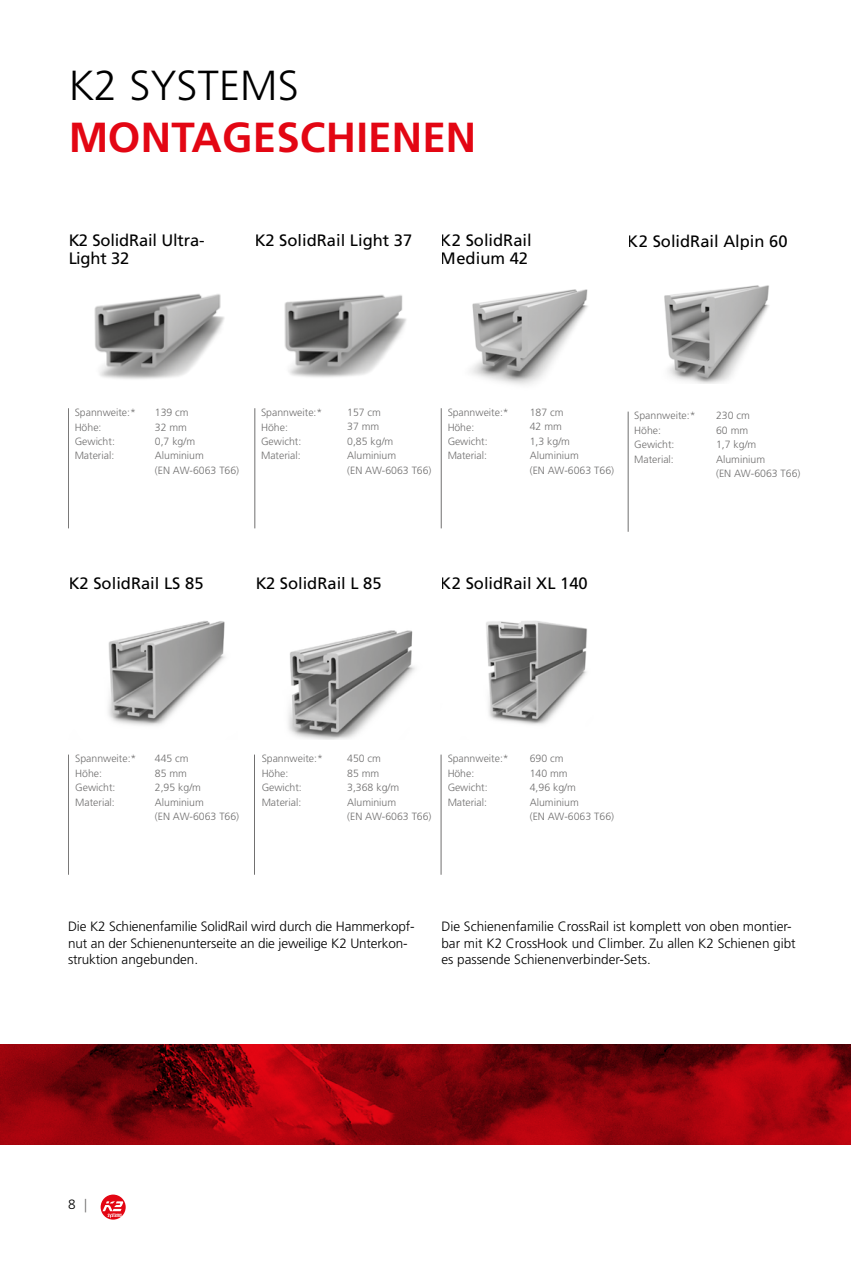
<style>
.page{position:relative;width:851px;height:1263px;background:#fff}
.page>*{position:absolute;margin:0;border:0;box-sizing:border-box;transform-origin:0 0}
.t1{font:700 42px "Frutiger LT";letter-spacing:.005em;color:#e30613}
.t2{font:300 42px "Frutiger LT";letter-spacing:.005em;color:#000}
.t3{font:16.5px/18px "Frutiger LT";color:#000}
.t4{font:300 13.5px/16.5px "Frutiger LT";color:#000}
.t5{font:300 10.5px/14.4px "Frutiger LT";color:#706f6f}
.s1{color:#706f6f}
</style>
<div class="page">
<svg style="left:0;top:1044px;width:850px;height:101px;background:#8e030b"></svg>
<svg style="left:101px;top:1194px;width:25px;height:25px"></svg>
<svg style="left:102px;top:1201px;width:21px;height:17px"></svg>
<hr style="left:254px;top:754px;width:1px;height:121px;background:#706f6f">
<hr style="left:627px;top:412px;width:1px;height:120px;background:#706f6f">
<hr style="left:68px;top:408px;width:1px;height:120px;background:#706f6f">
<hr style="left:441px;top:408px;width:1px;height:120px;background:#706f6f">
<hr style="left:441px;top:754px;width:1px;height:121px;background:#706f6f">
<hr style="left:254px;top:408px;width:1px;height:120px;background:#706f6f">
<hr style="left:68px;top:754px;width:1px;height:121px;background:#706f6f">
<img style="left:94px;top:294px;width:131px;height:85px">
<img style="left:288px;top:630px;width:127px;height:109px">
<img style="left:108px;top:621px;width:117px;height:105px">
<img style="left:664px;top:285px;width:105px;height:98px">
<img style="left:486px;top:621px;width:101px;height:104px">
<img style="left:470px;top:289px;width:118px;height:96px">
<img style="left:284px;top:294px;width:122px;height:84px">
<h1 class="t2" style="left:68px;top:61px;width:232px">K2 SYSTEMS</h1>
<h1 class="t1" style="left:68px;top:113px;width:327px">MONTAGESCHIENEN</h1>
<h2 class="t3" style="left:68px;top:232px;width:138px">K2 SolidRail Ultra-</h2>
<h2 class="t3" style="left:254px;top:232px;width:159px">K2 SolidRail Light 37</h2>
<h2 class="t3" style="left:68px;top:250px;width:63px">Light 32</h2>
<h2 class="t3" style="left:441px;top:232px;width:92px">K2 SolidRail<br>Medium 42</h2>
<h2 class="t3" style="left:627px;top:232px;width:161px">K2 SolidRail Alpin 60</h2>
<p class="t5" style="left:75px;top:405px;width:63px">Spannweite:*<br>Höhe:<br>Gewicht:<br>Material:</p>
<p class="t5" style="left:634px;top:409px;width:63px">Spannweite:*<br>Höhe:<br>Gewicht:<br>Material:</p>
<p class="t5" style="left:261px;top:405px;width:63px">Spannweite:*<br>Höhe:<br>Gewicht:<br>Material:</p>
<p class="t5" style="left:447px;top:405px;width:63px">Spannweite:*<br>Höhe:<br>Gewicht:<br>Material:</p>
<p class="t5" style="left:347px;top:405px;width:86px">157 cm<br>37 mm<br>0,85 kg/m<br>Aluminium<br>(EN AW-6063 T66)</p>
<p class="t5" style="left:529px;top:405px;width:86px">187 cm<br>42 mm<br>1,3 kg/m<br>Aluminium<br>(EN AW-6063 T66)</p>
<p class="t5" style="left:716px;top:409px;width:86px">230 cm<br>60 mm<br>1,7 kg/m<br>Aluminium<br>(EN AW-6063 T66)</p>
<p class="t5" style="left:155px;top:405px;width:86px">139 cm<br>32 mm<br>0,7 kg/m<br>Aluminium<br>(EN AW-6063 T66)</p>
<h2 class="t3" style="left:69px;top:575px;width:136px">K2 SolidRail LS 85</h2>
<h2 class="t3" style="left:255px;top:575px;width:128px">K2 SolidRail L 85</h2>
<h2 class="t3" style="left:441px;top:575px;width:148px">K2 SolidRail XL 140</h2>
<p class="t5" style="left:75px;top:752px;width:63px">Spannweite:*<br>Höhe:<br>Gewicht:<br>Material:</p>
<p class="t5" style="left:261px;top:752px;width:63px">Spannweite:*<br>Höhe:<br>Gewicht:<br>Material:</p>
<p class="t5" style="left:447px;top:752px;width:63px">Spannweite:*<br>Höhe:<br>Gewicht:<br>Material:</p>
<p class="t5" style="left:347px;top:752px;width:86px">450 cm<br>85 mm<br>3,368 kg/m<br>Aluminium<br>(EN AW-6063 T66)</p>
<p class="t5" style="left:155px;top:752px;width:86px">445 cm<br>85 mm<br>2,95 kg/m<br>Aluminium<br>(EN AW-6063 T66)</p>
<p class="t5" style="left:529px;top:752px;width:86px">690 cm<br>140 mm<br>4,96 kg/m<br>Aluminium<br>(EN AW-6063 T66)</p>
<p class="t4" style="left:68px;top:918px;width:348px">Die K2 Schienenfamilie SolidRail wird durch die Hammerkopf&shy;nut an der Schienenunterseite an die jeweilige K2 U nterkon&shy;struktion angebunden.</p>
<p class="t4" style="left:441px;top:918px;width:356px">Die Schienenfamilie CrossRail ist komplett von oben montier&shy;bar mit K2 CrossHook und Climber. Zu allen K2 Schienen gibt es passende Schienenverbinder-Sets.</p>
<p class="t4" style="left:68px;top:1196px;width:21px">8 <span class="s1">|</span></p>
</div>
